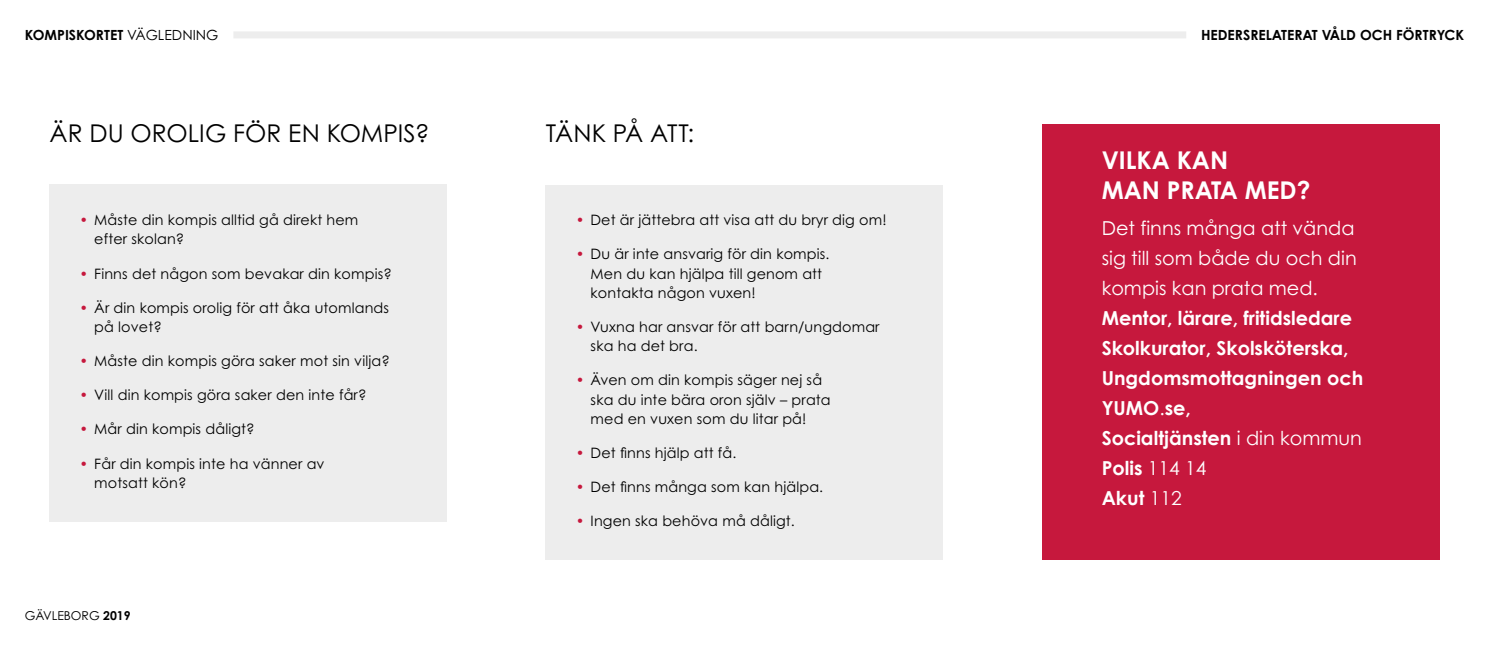
<style>
.page{position:relative;width:1489px;height:645px;background:#fff}
.page>*{position:absolute;margin:0;border:0;box-sizing:border-box;transform-origin:0 0}
.t1{font:24.5px "Century Gothic Pro";letter-spacing:.005em;color:#000}
.t2{font:700 24.5px/29.4px "Century Gothic Pro";color:#fff}
.t3{font:24.5px "Century Gothic Pro";letter-spacing:-.025em;color:#000}
.t4{font:700 19.25px/29.9px "Century Gothic";color:#fff}
.t5{font:19.25px/29.9px "Century Gothic Pro";color:#fff;text-align:justify}
.t6{font:14.35px/19.2px "Century Gothic Pro";letter-spacing:.01em;color:#000}
.t7{font:700 14px "Century Gothic Pro";color:#000}
.t8{font:12.25px "Century Gothic Pro";color:#000}
.s1{font-weight:400}
.s2{color:#c6183d}
.s3{font-weight:700}
.s4{font-family:"Century Gothic"}
</style>
<div class="page">
<div style="left:50px;top:185px;width:396px;height:93px;background:#ededed"></div>
<div style="left:50px;top:272px;width:396px;height:94px;background:#ededed"></div>
<div style="left:50px;top:360px;width:396px;height:74px;background:#ededed"></div>
<div style="left:50px;top:428px;width:396px;height:93px;background:#ededed"></div>
<div style="left:546px;top:185px;width:397px;height:74px;background:#ededed"></div>
<div style="left:546px;top:219px;width:397px;height:112px;background:#ededed"></div>
<div style="left:546px;top:292px;width:397px;height:93px;background:#ededed"></div>
<div style="left:546px;top:345px;width:397px;height:112px;background:#ededed"></div>
<div style="left:546px;top:452px;width:397px;height:74px;background:#ededed"></div>
<div style="left:546px;top:486px;width:397px;height:74px;background:#ededed"></div>
<div style="left:1042px;top:124px;width:397px;height:436px;background:#c6183d"></div>
<div style="left:233px;top:31px;width:953px;height:7px;background:#ededed"></div>
<p class="t7" style="left:25px;top:26px;width:195px">KOMPISKORTET <span class="s1">VÄGLEDNING</span></p>
<p class="t7" style="left:1200px;top:26px;width:264px">HEDERSRELATERAT VÅLD OCH FÖRTRYCK</p>
<h1 class="t1" style="left:50px;top:118px;width:381px">ÄR DU OROLIG FÖR EN KOMPIS?</h1>
<p class="t6" style="left:94px;top:210px;width:265px;text-indent:-15px"><span class="s2">•</span> Måste din kompis alltid gå direkt hem efter skolan?</p>
<p class="t6" style="left:79px;top:264px;width:314px"><span class="s2">•</span> Finns det någon som bevakar din kompis?</p>
<p class="t6" style="left:94px;top:298px;width:296px;text-indent:-15px"><span class="s2">•</span> Är din kompis orolig för att åka utomlands på lovet?</p>
<p class="t6" style="left:79px;top:351px;width:312px"><span class="s2">•</span> Måste din kompis göra saker mot sin vilja?</p>
<p class="t6" style="left:79px;top:385px;width:289px"><span class="s2">•</span> Vill din kompis göra saker den inte får?</p>
<p class="t6" style="left:79px;top:419px;width:177px"><span class="s2">•</span> Mår din kompis dåligt?</p>
<p class="t6" style="left:94px;top:454px;width:232px;text-indent:-15px"><span class="s2">•</span> Får din kompis inte ha vänner av motsatt kön?</p>
<p class="t8" style="left:25px;top:608px;width:107px">GÄVLEBORG <span class="s3">2019</span></p>
<h1 class="t3" style="left:546px;top:118px;width:150px">TÄNK PÅ ATT:</h1>
<p class="t6" style="left:575px;top:210px;width:312px"><span class="s2">•</span> Det är jättebra att visa att du bryr dig om!</p>
<p class="t6" style="left:590px;top:244px;width:240px;text-indent:-15px"><span class="s2">•</span> Du är inte ansvarig för din kompis.<br>Men du kan hjälpa till genom att kontakta någon vuxen!</p>
<p class="t6" style="left:590px;top:317px;width:290px;text-indent:-15px"><span class="s2">•</span> Vuxna har ansvar för att barn/ungdomar ska ha det bra.</p>
<p class="t6" style="left:590px;top:370px;width:242px;text-indent:-15px"><span class="s2">•</span> Även om din kompis säger nej så ska du inte bära oron själv – prata med en vuxen som du litar på!</p>
<p class="t6" style="left:575px;top:443px;width:162px"><span class="s2">•</span> Det finns hjälp att få.</p>
<p class="t6" style="left:575px;top:477px;width:249px"><span class="s2">•</span> Det finns många som kan hjälpa.</p>
<p class="t6" style="left:575px;top:511px;width:220px"><span class="s2">•</span> Ingen ska behöva må dåligt.</p>
<h1 class="t2" style="left:1101px;top:145px;width:210px">VILKA KAN<br>MAN PRATA MED?</h1>
<h2 class="t5" style="left:1101px;top:213px;width:256px">Det finns många att vända sig till som både du och din kompis kan prata med<span class="s4">.</span></h2>
<h2 class="t4" style="left:1101px;top:302px;width:263px">Mentor, lärare, fritidsledare<br>Skolkurator, Skolsköterska,<br>Ungdomsmottagningen och<br>YUMO<span class="s1">.</span>se,<br>Socialtjänsten <span class="s1">i din kommun<br></span>Polis <span class="s1">114 14<br></span>Akut <span class="s1">112</span></h2>
</div>
